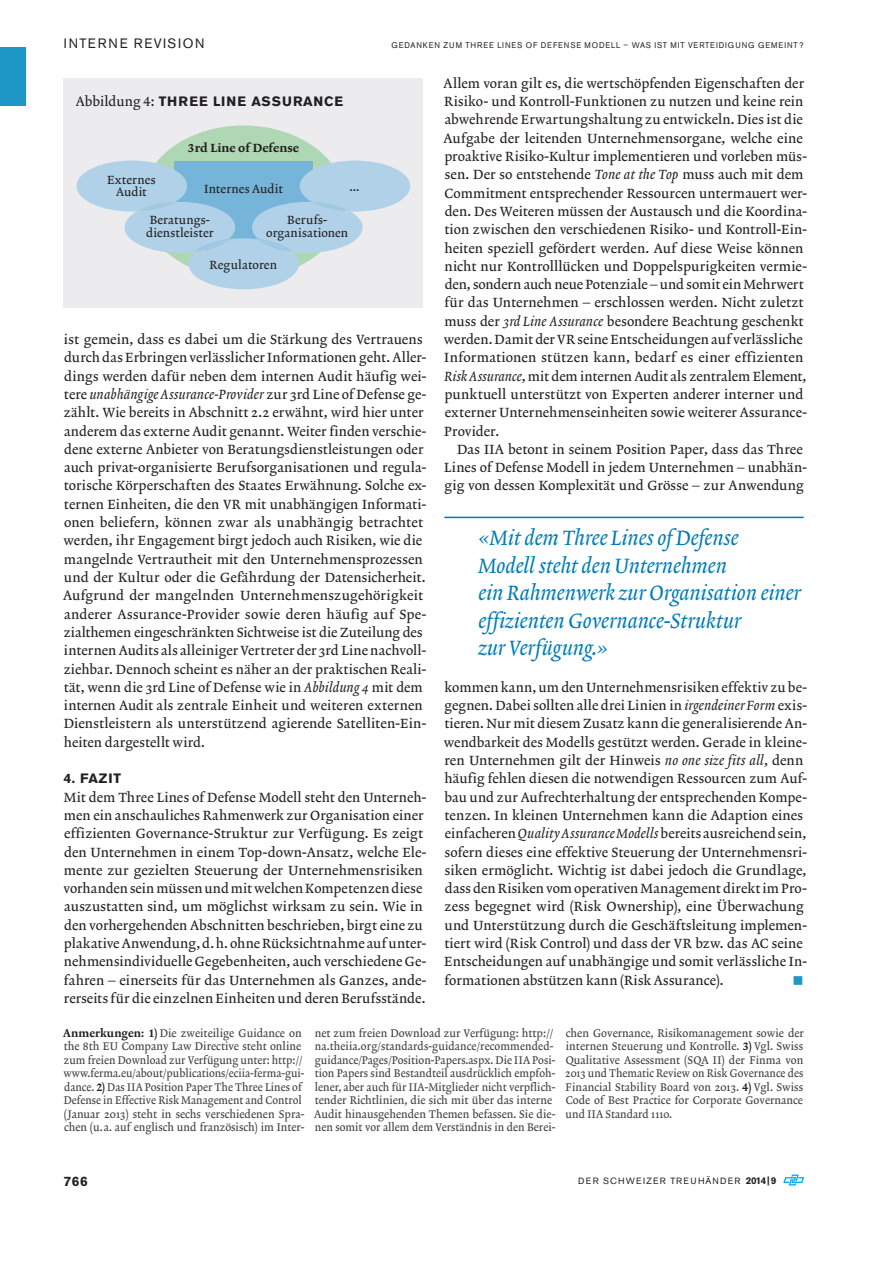
<style>
.page{position:relative;width:893px;height:1263px;background:#fff}
.page>*{position:absolute;margin:0;border:0;box-sizing:border-box;transform-origin:0 0}
.t1{font:21px/27.5px "Lexicon No 2 Italic A";letter-spacing:-.005em;color:#007cb6}
.t2{font:15px "Wingdings";color:#1e97c7}
.t3{font:13.5px/18.3px "Lexicon No 2 Roman A";letter-spacing:.005em;color:#231f20}
.t4{font:13.5px "Lexicon No 2 Roman A";letter-spacing:.025em;color:#231f20}
.t5{font:700 13.5px "Akzidenz Grotesk Pro";letter-spacing:.07em;color:#231f20}
.t6{font:13.5px "Akzidenz Grotesk Pro";letter-spacing:.12em;color:#231f20}
.t7{font:12px/12.8px "Lexicon No 2 Roman A";letter-spacing:.01em;color:#231f20;text-align:center}
.t8{font:12px "Lexicon No 2 Roman D";color:#231f20}
.t9{font:11.25px/13.5px "Lexicon No 2 Roman A";color:#3e3e3f}
.t10{font:9px "Akzidenz Grotesk Pro";letter-spacing:.135em;color:#231f20}
.t11{font:8.25px "Akzidenz Grotesk Pro";color:#231f20;scale:.95 1}
.s1{font-family:"Lexicon No 2 Roman A";font-weight:400}
.s2{font-family:"Lexicon No 2 Italic A"}
.s3{font-family:"Akzidenz Grotesk Pro";font-weight:700}
.s4{font-family:"Lexicon No 2 Roman D";color:#231f20}
.s5{font-weight:700;font-size:9.75px}
</style>
<div class="page">
<svg style="left:783px;top:1174px;width:21px;height:11px"></svg>
<div style="left:0;top:48px;width:26px;height:58px;background:#1e97c7"></div>
<hr style="left:444px;top:517px;width:360px;height:1px;background:#007cb6">
<div style="left:64px;top:78px;width:359px;height:229px;background:#ececee"></div>
<div style="left:141px;top:125px;width:204px;height:154px;background:#b0d7b4;border-radius:50%"></div>
<svg style="left:77px;top:161px;width:333px;height:128px"></svg>
<p class="t6" style="left:64px;top:34px;width:142px">INTERNE REVISION</p>
<p class="t11" style="left:391px;top:39px;width:15px">GEDANKEN</p>
<p class="t11" style="left:443px;top:39px;width:8px">ZUM</p>
<p class="t11" style="left:465px;top:39px;width:13px">THREE</p>
<p class="t11" style="left:497px;top:39px;width:12px">LINES</p>
<p class="t11" style="left:526px;top:39px;width:23px">OF DEFENSE</p>
<p class="t11" style="left:585px;top:39px;width:8px">MODELL</p>
<p class="t11" style="left:624px;top:39px;width:17px">– WAS</p>
<p class="t11" style="left:654px;top:39px;width:6px">IST</p>
<p class="t11" style="left:670px;top:39px;width:6px">MIT</p>
<p class="t11" style="left:688px;top:39px;width:7px">VERTEIDIGUNG</p>
<p class="t11" style="left:758px;top:39px;width:7px">GEMEINT</p>
<p class="t11" style="left:799px;top:39px;width:6px">?</p>
<p class="t5" style="left:76px;top:93px;width:269px"><span class="s1">Abbildung 4:</span> THREE LINE ASSURANCE</p>
<p class="t7" style="left:107px;top:174px;width:50px">Externes<br>Audit</p>
<p class="t8" style="left:188px;top:141px;width:112px">3rd Line of Defense</p>
<p class="t7" style="left:204px;top:183px;width:80px">Internes Audit</p>
<p class="t7" style="left:350px;top:181px;width:12px">…</p>
<p class="t7" style="left:146px;top:214px;width:69px">Beratungs&shy;dienstleister</p>
<p class="t7" style="left:266px;top:214px;width:84px">Berufs&shy;organisationen</p>
<p class="t7" style="left:210px;top:259px;width:69px">Regulatoren</p>
<p class="t3" style="left:63px;top:331px;width:365px">ist gemein, dass es dabei um die Stärkung des Vertrauens durch das Erbringen verlässlicher Informationen geht. Aller&shy;dings werden dafür neben dem internen Audit häufig wei&shy;tere <span class="s2">unabhängige Assurance-Provider</span> zur 3rd Line of Defense ge&shy;zählt. Wie bereits in Abschnitt 2.2 erwähnt, wird hier unter anderem das externe Audit genannt. Weiter finden verschie&shy;dene externe Anbieter von Beratungsdienstleistungen oder auch privat-organisierte Berufsorganisationen und regula&shy;torische Körperschaften des Staates Erwähnung. Solche ex&shy;ternen Einheiten, die den VR mit unabhängigen Informati&shy;onen beliefern, können zwar als unabhängig betrachtet werden, ihr Engagement birgt jedoch auch Risiken, wie die mangelnde Vertrautheit mit den Unternehmensprozessen und der Kultur oder die Gefährdung der Datensicherheit.<br>Aufgrund der mangelnden Unternehmenszugehörigkeit anderer Assurance-Provider sowie deren häufig auf Spe&shy;zialthemen eingeschränkten Sichtweise ist die Zuteilung des internen Audits als alleiniger Vertreter der 3rd Line nachvoll&shy;ziehbar. Dennoch scheint es näher an der praktischen Reali&shy;tät, wenn die 3rd Line of Defense wie in <span class="s2">Abbildung 4</span> mit dem internen Audit als zentrale Einheit und weiteren externen Dienstleistern als unterstützend agierende Satelliten-Ein&shy;heiten dargestellt wird.</p>
<p class="t3" style="left:64px;top:770px;width:364px"><span class="s3">4. FAZIT<br></span>Mit dem Three Lines of Defense Modell steht den Unterneh&shy;men ein anschauliches Rahmenwerk zur Organisation einer effizienten Governance-Struktur zur Verfügung. Es zeigt den Unternehmen in einem Top-down-Ansatz, welche Ele&shy;mente zur gezielten Steuerung der Unternehmensrisiken vorhanden sein müssen und mit welchen Kompetenzen diese auszustatten sind, um möglichst wirksam zu sein. Wie in den vorhergehenden Abschnitten beschrieben, birgt eine zu plakative Anwendung, d.h. ohne Rücksichtnahme auf unter&shy;nehmensindividuelle Gegebenheiten, auch verschiedene Ge&shy;fahren – einerseits für das Unternehmen als Ganzes, ande&shy;rerseits für die einzelnen Einheiten und deren Berufsstände.</p>
<p class="t3" style="left:444px;top:75px;width:362px">Allem voran gilt es, die wertschöpfenden Eigenschaften der</p>
<p class="t3" style="left:444px;top:93px;width:361px">Risiko- und Kontroll-Funktionen zu nutzen und keine rein</p>
<p class="t3" style="left:445px;top:111px;width:360px">abwehrende Erwartungshaltung zu entwickeln. Dies ist die</p>
<p class="t3" style="left:444px;top:130px;width:361px">Aufgabe der leitenden Unternehmensorgane, welche eine</p>
<p class="t3" style="left:444px;top:148px;width:364px">proaktive Risiko-Kultur implementieren und vorleben müs-</p>
<p class="t3" style="left:445px;top:166px;width:360px">sen. Der so entstehende <span class="s2">Tone at the Top</span> muss auch mit dem</p>
<p class="t3" style="left:444px;top:184px;width:364px">Commitment entsprechender Ressourcen untermauert wer-</p>
<p class="t3" style="left:445px;top:203px;width:364px">den. Des Weiteren müssen der Austausch und die Koordina-</p>
<p class="t3" style="left:444px;top:221px;width:364px">tion zwischen den verschiedenen Risiko- und Kontroll-Ein-</p>
<p class="t3" style="left:444px;top:239px;width:360px">heiten speziell gefördert werden. Auf diese Weise können</p>
<p class="t3" style="left:445px;top:258px;width:364px">nicht nur Kontrolllücken und Doppelspurigkeiten vermie-</p>
<p class="t3" style="left:445px;top:276px;width:360px">den, sondern auch neue Potenziale – und somit ein Mehrwert</p>
<p class="t3" style="left:444px;top:294px;width:361px">für das Unternehmen – erschlossen werden. Nicht zuletzt</p>
<p class="t3" style="left:445px;top:313px;width:361px">muss der <span class="s2">3rd Line Assurance</span> besondere Beachtung geschenkt</p>
<p class="t3" style="left:444px;top:331px;width:360px">werden. Damit der VR seine Entscheidungen auf verlässliche</p>
<p class="t4" style="left:444px;top:350px;width:361px">Informationen stützen kann, bedarf es einer effizienten</p>
<p class="t3" style="left:444px;top:367px;width:364px"><span class="s2">Risk Assurance</span>, mit dem internen Audit als zentralem Element,</p>
<p class="t3" style="left:444px;top:386px;width:361px">punktuell unterstützt von Experten anderer interner und</p>
<p class="t3" style="left:445px;top:404px;width:364px">externer Unternehmenseinheiten sowie weiterer Assurance-</p>
<p class="t3" style="left:444px;top:422px;width:56px">Provider.</p>
<p class="t3" style="left:457px;top:441px;width:347px">Das IIA betont in seinem Position Paper, dass das Three</p>
<p class="t3" style="left:444px;top:459px;width:364px">Lines of Defense Modell in jedem Unternehmen – unabhän-</p>
<p class="t3" style="left:445px;top:477px;width:361px">gig von dessen Komplexität und Grösse – zur Anwendung</p>
<p class="t1" style="left:478px;top:525px;width:324px">«Mit dem Three Lines of Defense<br>Modell steht den Unternehmen<br>ein Rahmenwerk zur Organisation einer effizienten Governance-Struktur<br>zur Verfügung.»</p>
<p class="t3" style="left:444px;top:679px;width:364px">kommen kann, um den Unternehmensrisiken effektiv zu be&shy;gegnen. Dabei sollten alle drei Linien in <span class="s2">irgendeiner Form</span> exis&shy;tieren. Nur mit diesem Zusatz kann die generalisierende An&shy;wendbarkeit des Modells gestützt werden. Gerade in kleine&shy;ren Unternehmen gilt der Hinweis <span class="s2">no one size fits all</span>, denn häufig fehlen diesen die notwendigen Ressourcen zum Auf&shy;bau und zur Aufrechterhaltung der entsprechenden Kompe&shy;tenzen. In kleinen Unternehmen kann die Adaption eines einfacheren <span class="s2">Quality Assurance Modells</span> bereits ausreichend sein, sofern dieses eine effektive Steuerung der Unternehmensri&shy;siken ermöglicht. Wichtig ist dabei jedoch die Grundlage, dass den Risiken vom operativen Management direkt im Pro&shy;zess begegnet wird (Risk Ownership), eine Überwachung und Unterstützung durch die Geschäftsleitung implemen&shy;tiert wird (Risk Control) und dass der VR bzw. das AC seine Entscheidungen auf unabhängige und somit verlässliche In&shy;formationen abstützen kann (Risk Assurance).</p>
<p class="t2" style="left:792px;top:973px;width:13px">■</p>
<p class="t9" style="left:63px;top:1026px;width:243px"><span class="s4">Anmerkungen: 1)</span> Die zweiteilige Guidance on the 8th EU Company Law Directive steht online zum freien Download zur Verfügung unter: http:// www.ferma.eu/about/publications/eciia-ferma-gui&shy;dance. <span class="s4">2)</span> Das IIA Position Paper The Three Lines of Defense in Effective Risk Management and Control (Januar 2013) steht in sechs verschiedenen Spra&shy;chen (u.a. auf englisch und französisch) im Inter-</p>
<p class="t9" style="left:314px;top:1026px;width:243px">net zum freien Download zur Verfügung: http:// na.theiia.org/standards-guidance/recommended&shy;guidance/Pages/Position-Papers.aspx. Die IIA Posi&shy;tion Papers sind Bestandteil ausdrücklich empfoh&shy;lener, aber auch für IIA-Mitglieder nicht verpflich&shy;tender Richtlinien, die sich mit über das interne Audit hinausgehenden Themen befassen. Sie die&shy;nen somit vor allem dem Verständnis in den Berei-</p>
<p class="t9" style="left:565px;top:1026px;width:240px;text-align:justify">chen Governance, Risikomanagement sowie der internen Steuerung und Kontrolle. <span class="s4">3)</span> Vgl. Swiss Qualitative Assessment (SQA II) der Finma von 2013 und Thematic Review on Risk Governance des Financial Stability Board von 2013. <span class="s4">4)</span> Vgl. Swiss Code of Best Practice for Corporate Governance und IIA Standard 1110.</p>
<p class="t5" style="left:64px;top:1172px;width:25px">766</p>
<p class="t10" style="left:578px;top:1174px;width:199px">DER SCHWEIZER TREUHÄNDER <span class="s5">2014|9</span></p>
</div>
